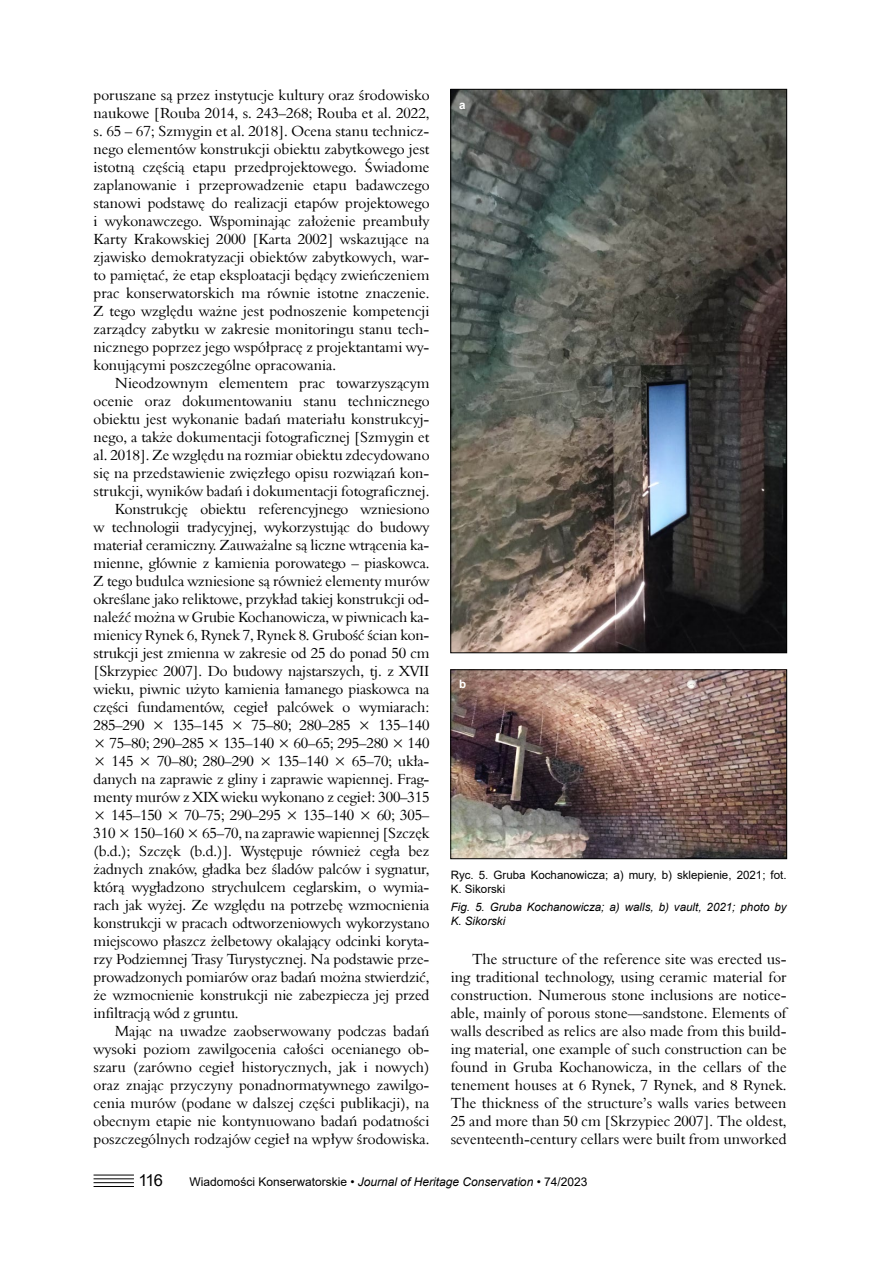
<style>
.page{position:relative;width:893px;height:1263px;background:#fff}
.page>*{position:absolute;margin:0;border:0;box-sizing:border-box;transform-origin:0 0}
.t1{font:16.5px "Arial";color:#000}
.t2{font:15px/18px "Aldine 401 EU Normal";letter-spacing:-.01em;color:#000;text-align:justify}
.t3{font:12px "Arial";color:#000}
.t4{font:11.55px/13.8px "Arial";color:#000}
.t5{font:italic 11.55px/13.8px "Arial";color:#000}
.t6{font:700 11.55px "Arial";color:#fff}
.s1{font-style:italic}
</style>
<div class="page">
<hr style="left:94px;top:1175px;width:40px;height:1px;background:#000">
<hr style="left:94px;top:1178px;width:40px;height:1px;background:#000">
<hr style="left:94px;top:1182px;width:40px;height:1px;background:#000">
<hr style="left:94px;top:1186px;width:40px;height:1px;background:#000">
<img style="left:453px;top:91px;width:332px;height:560px">
<img style="left:453px;top:671px;width:332px;height:186px">
<div style="left:451px;top:669px;width:336px;height:190px;border:1px solid #000"></div>
<p class="t2" style="left:94px;top:86px;width:337px">poruszane są przez instytucje kultury oraz środowisko naukowe [Rouba 2014, s. 243–268; Rouba et al. 2022, s. 65 – 67; Szmygin et al. 2018]. Ocena stanu technicz&shy;nego elementów konstrukcji obiektu zabytkowego jest istotną częścią etapu przedprojektowego. Świadome zaplanowanie i przeprowadzenie etapu badawczego stanowi podstawę do realizacji etapów projektowego i wykonawczego. Wspominając założenie preambuły Karty Krakowskiej 2000 [Karta 2002] wskazujące na zjawisko demokratyzacji obiektów zabytkowych, war&shy;to pamiętać, że etap eksploatacji będący zwieńczeniem prac konserwatorskich ma równie istotne znaczenie.<br>Z tego względu ważne jest podnoszenie kompetencji zarządcy zabytku w zakresie monitoringu stanu tech&shy;nicznego poprzez jego współpracę z projektantami wy&shy;konującymi poszczególne opracowania.</p>
<p class="t2" style="left:115px;top:374px;width:316px">Nieodzownym elementem prac towarzyszącym</p>
<p class="t2" style="left:94px;top:392px;width:337px">ocenie oraz dokumentowaniu stanu technicznego</p>
<p class="t2" style="left:94px;top:410px;width:337px">obiektu jest wykonanie badań materiału konstrukcyj-</p>
<p class="t2" style="left:94px;top:428px;width:337px">nego, a także dokumentacji fotograficznej [Szmygin et</p>
<p class="t2" style="left:94px;top:446px;width:337px">al. 2018]. Ze względu na rozmiar obiektu zdecydowano</p>
<p class="t2" style="left:94px;top:464px;width:337px">się na przedstawienie zwięzłego opisu rozwiązań kon-</p>
<p class="t2" style="left:94px;top:482px;width:337px">strukcji, wyników badań i dokumentacji fotograficznej.</p>
<p class="t2" style="left:115px;top:500px;width:316px">Konstrukcję obiektu referencyjnego wzniesiono</p>
<p class="t2" style="left:94px;top:518px;width:337px">w technologii tradycyjnej, wykorzystując do budowy</p>
<p class="t2" style="left:94px;top:536px;width:337px">materiał ceramiczny. Zauważalne są liczne wtrącenia ka-</p>
<p class="t2" style="left:94px;top:554px;width:337px">mienne, głównie z kamienia porowatego – piaskowca.</p>
<p class="t2" style="left:94px;top:572px;width:337px">Z tego budulca wzniesione są również elementy murów</p>
<p class="t2" style="left:94px;top:590px;width:337px">określane jako reliktowe, przykład takiej konstrukcji od-</p>
<p class="t2" style="left:94px;top:608px;width:337px">naleźć można w Grubie Kochanowicza, w piwnicach ka-</p>
<p class="t2" style="left:94px;top:626px;width:337px">mienicy Rynek 6, Rynek 7, Rynek 8. Grubość ścian kon-</p>
<p class="t2" style="left:94px;top:644px;width:337px">strukcji jest zmienna w zakresie od 25 do ponad 50 cm</p>
<p class="t2" style="left:94px;top:662px;width:337px">[Skrzypiec 2007]. Do budowy najstarszych, tj. z XVII</p>
<p class="t2" style="left:94px;top:680px;width:337px">wieku, piwnic użyto kamienia łamanego piaskowca na</p>
<p class="t2" style="left:94px;top:698px;width:337px">części fundamentów, cegieł palcówek o wymiarach:</p>
<p class="t2" style="left:94px;top:716px;width:337px">285–290 × 135–145 × 75–80; 280–285 × 135–140</p>
<p class="t2" style="left:94px;top:734px;width:337px">× 75–80; 290–285 × 135–140 × 60–65; 295–280 × 140</p>
<p class="t2" style="left:94px;top:752px;width:337px">× 145 × 70–80; 280–290 × 135–140 × 65–70; ukła-</p>
<p class="t2" style="left:94px;top:770px;width:337px">danych na zaprawie z gliny i zaprawie wapiennej. Frag-</p>
<p class="t2" style="left:94px;top:788px;width:337px">menty murów z XIX wieku wykonano z cegieł: 300–315</p>
<p class="t2" style="left:94px;top:806px;width:337px">× 145–150 × 70–75; 290–295 × 135–140 × 60; 305–</p>
<p class="t2" style="left:94px;top:824px;width:337px">310 × 150–160 × 65–70, na zaprawie wapiennej [Szczęk</p>
<p class="t2" style="left:94px;top:842px;width:337px">(b.d.); Szczęk (b.d.)]. Występuje również cegła bez</p>
<p class="t2" style="left:94px;top:860px;width:337px">żadnych znaków, gładka bez śladów palców i sygnatur,</p>
<p class="t2" style="left:94px;top:878px;width:337px">którą wygładzono strychulcem ceglarskim, o wymia-</p>
<p class="t2" style="left:94px;top:896px;width:337px">rach jak wyżej. Ze względu na potrzebę wzmocnienia</p>
<p class="t2" style="left:94px;top:914px;width:337px">konstrukcji w pracach odtworzeniowych wykorzystano</p>
<p class="t2" style="left:94px;top:932px;width:337px">miejscowo płaszcz żelbetowy okalający odcinki koryta-</p>
<p class="t2" style="left:94px;top:950px;width:337px">rzy Podziemnej Trasy Turystycznej. Na podstawie prze-</p>
<p class="t2" style="left:94px;top:968px;width:337px">prowadzonych pomiarów oraz badań można stwierdzić,</p>
<p class="t2" style="left:94px;top:986px;width:337px">że wzmocnienie konstrukcji nie zabezpiecza jej przed</p>
<p class="t2" style="left:94px;top:1004px;width:147px">infiltracją wód z gruntu.</p>
<p class="t2" style="left:115px;top:1022px;width:316px">Mając na uwadze zaobserwowany podczas badań</p>
<p class="t2" style="left:94px;top:1040px;width:337px">wysoki poziom zawilgocenia całości ocenianego ob-</p>
<p class="t2" style="left:94px;top:1058px;width:337px">szaru (zarówno cegieł historycznych, jak i nowych)</p>
<p class="t2" style="left:94px;top:1076px;width:337px">oraz znając przyczyny ponadnormatywnego zawilgo-</p>
<p class="t2" style="left:94px;top:1094px;width:337px">cenia murów (podane w dalszej części publikacji), na</p>
<p class="t2" style="left:94px;top:1112px;width:337px">obecnym etapie nie kontynuowano badań podatności</p>
<p class="t2" style="left:94px;top:1130px;width:337px">poszczególnych rodzajów cegieł na wpływ środowiska.</p>
<p class="t6" style="left:459px;top:97px;width:8px">a</p>
<p class="t6" style="left:459px;top:675px;width:9px">b</p>
<p class="t4" style="left:451px;top:868px;width:337px">Ryc. 5. Gruba Kochanowicza; a) mury, b) sklepienie, 2021; fot.<br>K. Sikorski</p>
<p class="t5" style="left:451px;top:901px;width:337px">Fig. 5. Gruba Kochanowicza; a) walls, b) vault, 2021; photo by<br>K. Sikorski</p>
<p class="t2" style="left:451px;top:950px;width:337px;text-indent:21px">The structure of the reference site was erected us&shy;ing traditional technology, using ceramic material for construction. Numerous stone inclusions are notice&shy;able, mainly of porous stone—sandstone. Elements of walls described as relics are also made from this build&shy;ing material, one example of such construction can be found in Gruba Kochanowicza, in the cellars of the tenement houses at 6 Rynek, 7 Rynek, and 8 Rynek.<br>The thickness of the structure’s walls varies between 25 and more than 50 cm [Skrzypiec 2007]. The oldest, seventeenth-century cellars were built from unworked</p>
<p class="t1" style="left:138px;top:1168px;width:26px">116</p>
<p class="t3" style="left:190px;top:1173px;width:399px">Wiadomości Konserwatorskie • <span class="s1">Journal of Heritage Conservation</span> • 74/2023</p>
</div>
